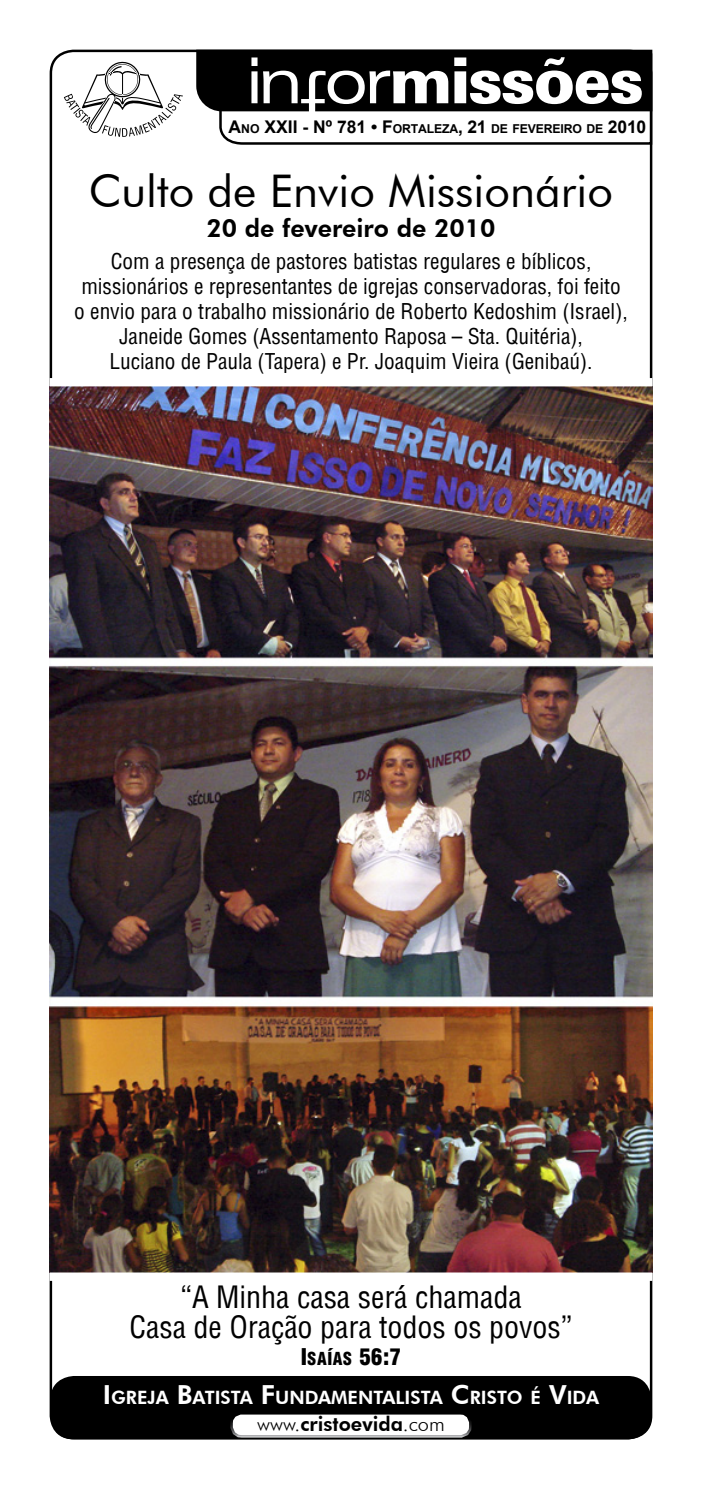
<style>
.page{position:relative;width:702px;height:1489px;background:#fff}
.page>*{position:absolute;margin:0;border:0;box-sizing:border-box;transform-origin:0 0}
.t1{font:45px "Futura BT";color:#000}
.t2{font:30px/30px "Switzerland Condensed";color:#000;text-align:center}
.t3{font:800 25px "Futura BT";color:#000}
.t4{font:22.5px "Switzerland Cond Black Plain";color:#000}
.t5{font:21.25px/25px "Switzerland Condensed";color:#000;text-align:center}
.t6{font:800 20px "Futura BT";color:#000}
.t7{font:800 18.25px "Futura BT";color:#fff}
.t8{font:700 12.25px "Arial";letter-spacing:-.015em;color:#000}
.s1{font-size:17.5px}
.s2{font-size:26.25px}
.s3{font-weight:300}
</style>
<div class="page">
<svg style="left:196px;top:50px;width:457px;height:96px"></svg>
<svg style="left:64px;top:61px;width:119px;height:76px"></svg>
<div style="left:52px;top:1376px;width:598px;height:61px;background:#000;border-radius:23px"></div>
<div style="left:50px;top:1375px;width:601px;height:64px;border:2px solid #000;border-radius:23px"></div>
<div style="left:231px;top:1413px;width:239px;height:23px;background:#fff;border-radius:10px"></div>
<div style="left:230px;top:1411px;width:241px;height:26px;border:2px solid #fff;border-radius:10px"></div>
<img style="left:50px;top:386px;width:602px;height:886px">
<div style="left:50px;top:1272px;width:602px;height:8px;background:#fff;border:2px solid #fff"></div>
<p class="t8" style="left:229px;top:121px;width:419px"><span class="s1">A</span>NO <span class="s1">XXII - Nº 781 • F</span>ORTALEZA<span class="s1">, 21</span> DE FEVEREIRO DE <span class="s1">2010</span></p>
<h1 class="t1" style="left:89px;top:163px;width:525px">Culto de Envio Missionário</h1>
<p class="t3" style="left:206px;top:213px;width:290px">20 de fevereiro de 2010</p>
<p class="t5" style="left:74px;top:248px;width:555px">Com a presença de pastores batistas regulares e bíblicos, missionários e representantes de igrejas conservadoras, foi feito o envio para o trabalho missionário de Roberto Kedoshim (Israel), Janeide Gomes (Assentamento Raposa – Sta. Quitéria),<br>Luciano de Paula (Tapera) e Pr. Joaquim Vieira (Genibaú).</p>
<h2 class="t2" style="left:129px;top:1280px;width:444px">“A Minha casa será chamada<br>Casa de Oração para todos os povos”</h2>
<p class="t4" style="left:301px;top:1342px;width:102px">I<span class="s1">SAÍAS</span> 56:7</p>
<p class="t7" style="left:103px;top:1386px;width:498px"><span class="s2">I</span>GREJA <span class="s2">B</span>ATISTA <span class="s2">F</span>UNDAMENTALISTA <span class="s2">C</span>RISTO É <span class="s2">V</span>I DA</p>
<p class="t6" style="left:257px;top:1411px;width:189px"><span class="s3">www.</span>cristoevida<span class="s3">.com</span></p>
</div>
